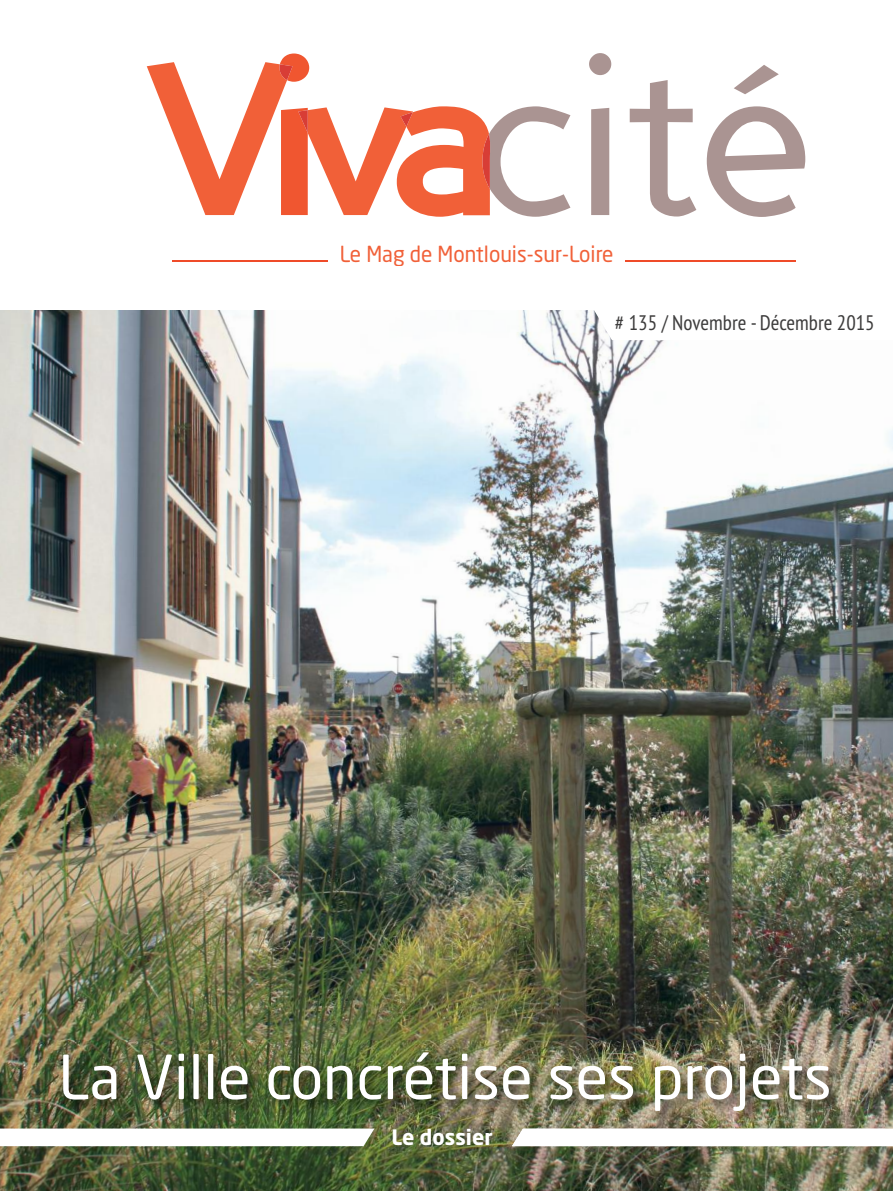
<style>
.page{position:relative;width:893px;height:1191px;background:#fff}
.page>*{position:absolute;margin:0;border:0;box-sizing:border-box;transform-origin:0 0}
.t1{font:60px "Neo Sans Std";color:#fff}
.t2{font:21.9px "Neo Sans Std";color:#f16038;scale:.95 1}
.t3{font:condensed 21px "PT Sans";color:#3d3c3c}
.t4{font:700 21px "Neo Sans Std";color:#fff}
</style>
<div class="page">
<img style="left:0;top:311px;width:893px;height:880px">
<svg style="left:885px;top:1128px;width:8px;height:18px"></svg>
<img style="left:23px;top:1040px;width:862px;height:106px">
<img style="left:512px;top:1128px;width:373px;height:18px">
<svg style="left:0;top:1128px;width:374px;height:18px"></svg>
<svg style="left:593px;top:310px;width:300px;height:30px"></svg>
<svg style="left:147px;top:53px;width:423px;height:164px"></svg>
<svg style="left:589px;top:53px;width:22px;height:22px"></svg>
<div style="left:591px;top:108px;width:18px;height:107px;background:#aa9492"></div>
<svg style="left:630px;top:80px;width:66px;height:136px"></svg>
<svg style="left:707px;top:106px;width:98px;height:111px"></svg>
<svg style="left:734px;top:65px;width:45px;height:29px"></svg>
<hr style="left:626px;top:260px;width:170px;height:1px;background:#ef4b29">
<hr style="left:173px;top:260px;width:155px;height:1px;background:#ef4b29">
<p class="t2" style="left:340px;top:245px;width:290px">Le Mag de Montlouis-sur-Loire</p>
<p class="t3" style="left:615px;top:309px;width:261px"># 135 / Novembre - Décembre 2015</p>
<p class="t1" style="left:59px;top:1054px;width:775px">La Ville concrétise ses projets</p>
<p class="t4" style="left:391px;top:1128px;width:103px">Le dossier</p>
</div>
